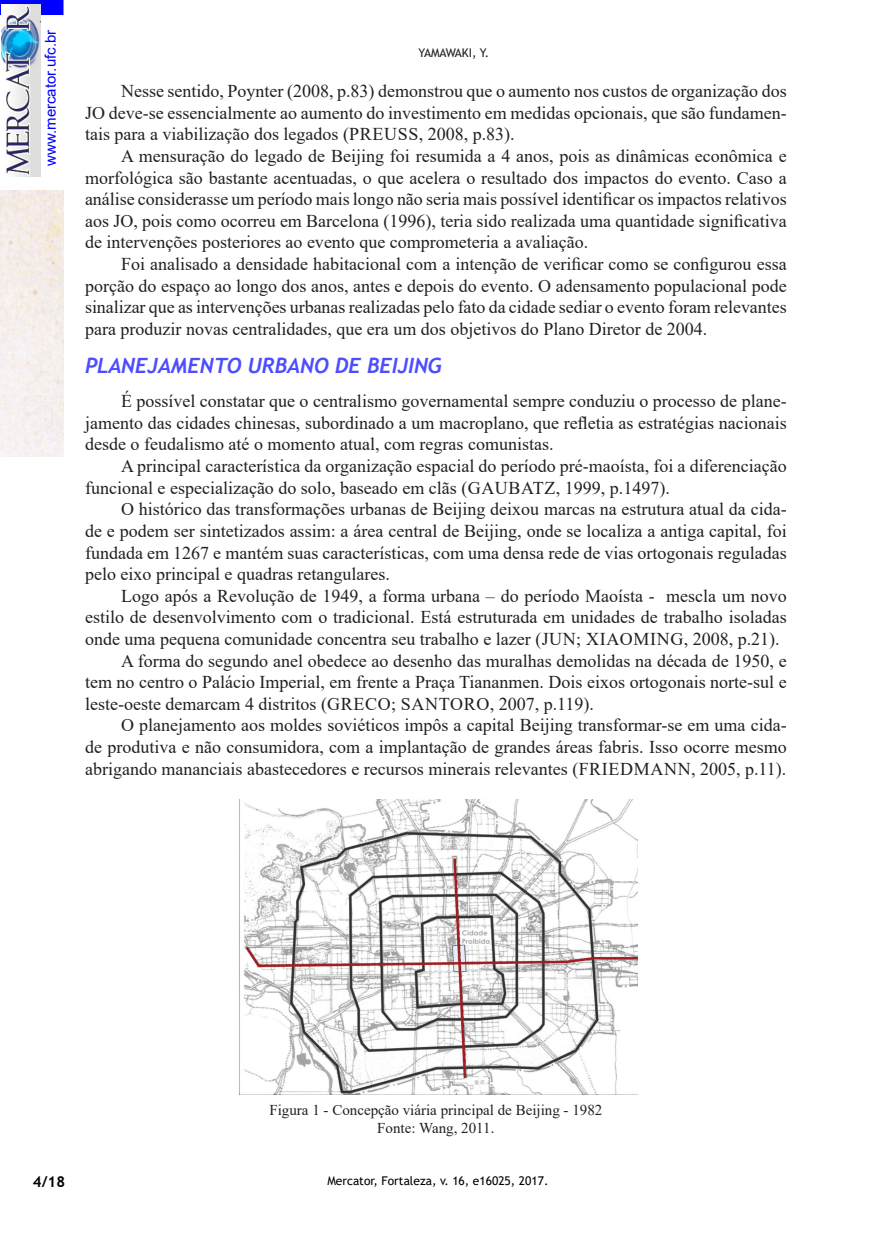
<style>
.page{position:relative;width:893px;height:1234px;background:#fff}
.page>*{position:absolute;margin:0;border:0;box-sizing:border-box;transform-origin:0 0}
.SUBTÍTULO_2{font:italic 700 21px "Trebuchet";color:#4d4dff}
.t1{font:18px/21.6px "Times New Roman";color:#231f20;text-align:justify}
.LEGENDA{font:15px "Times New Roman";color:#231f20}
.t2{font:15px "Arial";color:#00f}
.t3{font:700 15px "Trebuchet MS";color:#000}
.t4{font:12px "Trebuchet MS";color:#000}
.t5{font:12px "Trebuchet MS";color:#231f20}
</style>
<div class="page">
<img style="left:0;top:190px;width:64px;height:266px">
<div style="left:0;top:0;width:64px;height:15px;background:#00f"></div>
<img style="left:1px;top:4px;width:39px;height:173px">
<img style="left:239px;top:799px;width:399px;height:295px">
<p class="t2" style="left:40px;top:166px;width:138px;rotate:-90deg">www.mercator.ufc.br</p>
<p class="t5" style="left:418px;top:45px;width:72px">YAMAWAKI, Y.</p>
<p class="t1" style="left:85px;top:80px;width:703px;text-indent:36px">Nesse sentido, Poynter (2008, p.83) demonstrou que o aumento nos custos de organização dos JO deve-se essencialmente ao aumento do investimento em medidas opcionais, que são fundamen&shy;tais para a viabilização dos legados (PREUSS, 2008, p.83).</p>
<p class="t1" style="left:85px;top:144px;width:703px;text-indent:36px">A mensuração do legado de Beijing foi resumida a 4 anos, pois as dinâmicas econômica e morfológica são bastante acentuadas, o que acelera o resultado dos impactos do evento. Caso a análise considerasse um período mais longo não seria mais possível identificar os impactos relativos aos JO, pois como ocorreu em Barcelona (1996), teria sido realizada uma quantidade significativa de intervenções posteriores ao evento que comprometeria a avaliação.</p>
<p class="t1" style="left:85px;top:252px;width:703px;text-indent:36px">Foi analisado a densidade habitacional com a intenção de verificar como se configurou essa porção do espaço ao longo dos anos, antes e depois do evento. O adensamento populacional pode sinalizar que as intervenções urbanas realizadas pelo fato da cidade sediar o evento foram relevantes para produzir novas centralidades, que era um dos objetivos do Plano Diretor de 2004.</p>
<p class="SUBTÍTULO_2" style="left:85px;top:352px;width:359px">PLANEJAMENTO URBANO DE BEIJING</p>
<p class="t1" style="left:85px;top:389px;width:703px;text-indent:36px">É possível constatar que o centralismo governamental sempre conduziu o processo de plane&shy;jamento das cidades chinesas, subordinado a um macroplano, que refletia as estratégias nacionais desde o feudalismo até o momento atual, com regras comunistas.</p>
<p class="t1" style="left:85px;top:454px;width:703px;text-indent:36px">A principal característica da organização espacial do período pré-maoísta, foi a diferenciação funcional e especialização do solo, baseado em clãs (GAUBATZ, 1999, p.1497).</p>
<p class="t1" style="left:85px;top:497px;width:703px;text-indent:36px">O histórico das transformações urbanas de Beijing deixou marcas na estrutura atual da cida&shy;de e podem ser sintetizados assim: a área central de Beijing, onde se localiza a antiga capital, foi fundada em 1267 e mantém suas características, com uma densa rede de vias ortogonais reguladas pelo eixo principal e quadras retangulares.</p>
<p class="t1" style="left:85px;top:584px;width:703px;text-indent:36px">Logo após a Revolução de 1949, a forma urbana – do período Maoísta - mescla um novo estilo de desenvolvimento com o tradicional. Está estruturada em unidades de trabalho isoladas onde uma pequena comunidade concentra seu trabalho e lazer (JUN; XIAOMING, 2008, p.21).</p>
<p class="t1" style="left:85px;top:649px;width:703px;text-indent:36px">A forma do segundo anel obedece ao desenho das muralhas demolidas na década de 1950, e tem no centro o Palácio Imperial, em frente a Praça Tiananmen. Dois eixos ortogonais norte-sul e leste-oeste demarcam 4 distritos (GRECO; SANTORO, 2007, p.119).</p>
<p class="t1" style="left:85px;top:713px;width:703px;text-indent:36px">O planejamento aos moldes soviéticos impôs a capital Beijing transformar-se em uma cida&shy;de produtiva e não consumidora, com a implantação de grandes áreas fabris. Isso ocorre mesmo abrigando mananciais abastecedores e recursos minerais relevantes (FRIEDMANN, 2005, p.11).</p>
<p class="LEGENDA" style="left:269px;top:1099px;width:334px">Figura 1 - Concepção viária principal de Beijing - 1982</p>
<p class="LEGENDA" style="left:377px;top:1117px;width:119px">Fonte: Wang, 2011.</p>
<p class="t3" style="left:33px;top:1172px;width:34px">4/18</p>
<p class="t4" style="left:327px;top:1172px;width:223px">Mercator, Fortaleza, v. 16, e16025, 2017.</p>
</div>
